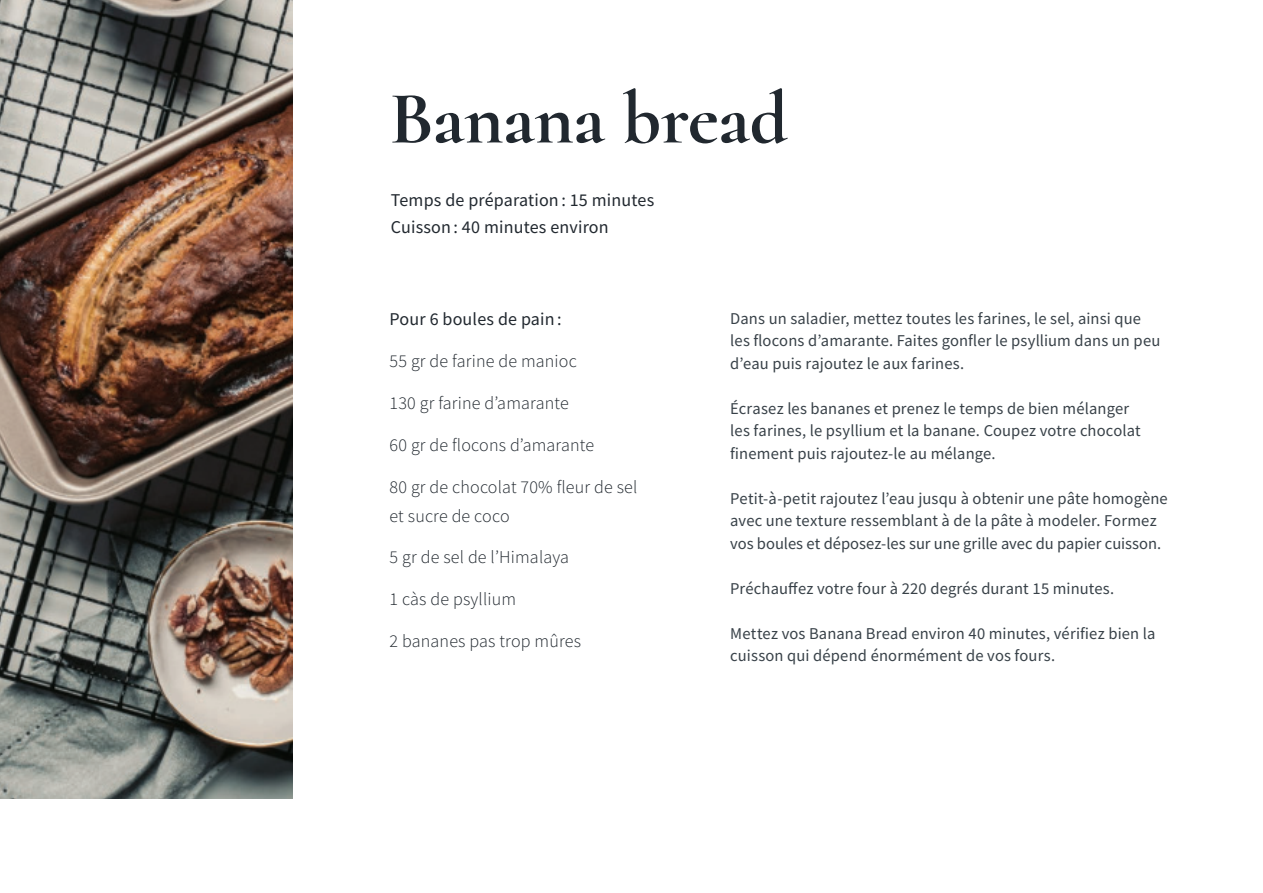
<style>
.page{position:relative;width:1263px;height:893px;background:#fff}
.page>*{position:absolute;margin:0;border:0;box-sizing:border-box;transform-origin:0 0}
.t1{font:700 75px "Cormorant";letter-spacing:-.005em;color:#21282f}
.t2{font:300 18px "Source Sans Pro";letter-spacing:.01em;color:#21282f}
.t3{font:18px/27px "Source Sans Pro";letter-spacing:.01em;color:#21282f}
.t4{font:16.5px/22.5px "Source Sans Pro";letter-spacing:.005em;color:#384148}
</style>
<div class="page">
<img style="left:0;top:0;width:292px;height:798px">
<h1 class="t1" style="left:389px;top:88px;width:400px">Banana bread</h1>
<p class="t3" style="left:391px;top:188px;width:265px">Temps de préparation : 15 minutes<br>Cuisson : 40 minutes environ</p>
<p class="t3" style="left:390px;top:306px;width:174px">Pour 6 boules de pain :</p>
<p class="t2" style="left:390px;top:354px;width:189px">55 gr de farine de manioc</p>
<p class="t2" style="left:390px;top:392px;width:181px">130 gr farine d’amarante</p>
<p class="t2" style="left:390px;top:434px;width:206px">60 gr de flocons d’amarante</p>
<p class="t2" style="left:390px;top:476px;width:249px">80 gr de chocolat 70% fleur de sel</p>
<p class="t2" style="left:390px;top:509px;width:122px">et sucre de coco</p>
<p class="t2" style="left:390px;top:546px;width:181px">5 gr de sel de l’Himalaya</p>
<p class="t2" style="left:390px;top:588px;width:128px">1 càs de psyllium</p>
<p class="t2" style="left:390px;top:630px;width:193px">2 bananes pas trop mûres</p>
<p class="t4" style="left:730px;top:308px;width:432px">Dans un saladier, mettez toutes les farines, le sel, ainsi que les flocons d’amarante. Faites gonfler le psyllium dans un peu d’eau puis rajoutez le aux farines.</p>
<p class="t4" style="left:730px;top:397px;width:412px">Écrasez les bananes et prenez le temps de bien mélanger les farines, le psyllium et la banane. Coupez votre chocolat finement puis rajoutez-le au mélange.</p>
<p class="t4" style="left:730px;top:487px;width:439px">Petit-à-petit rajoutez l’eau jusqu à obtenir une pâte homogène avec une texture ressemblant à de la pâte à modeler. Formez vos boules et déposez-les sur une grille avec du papier cuisson.</p>
<p class="t4" style="left:730px;top:577px;width:385px">Préchauffez votre four à 220 degrés durant 15 minutes.</p>
<p class="t4" style="left:730px;top:622px;width:427px">Mettez vos Banana Bread environ 40 minutes, vérifiez bien la cuisson qui dépend énormément de vos fours.</p>
</div>
